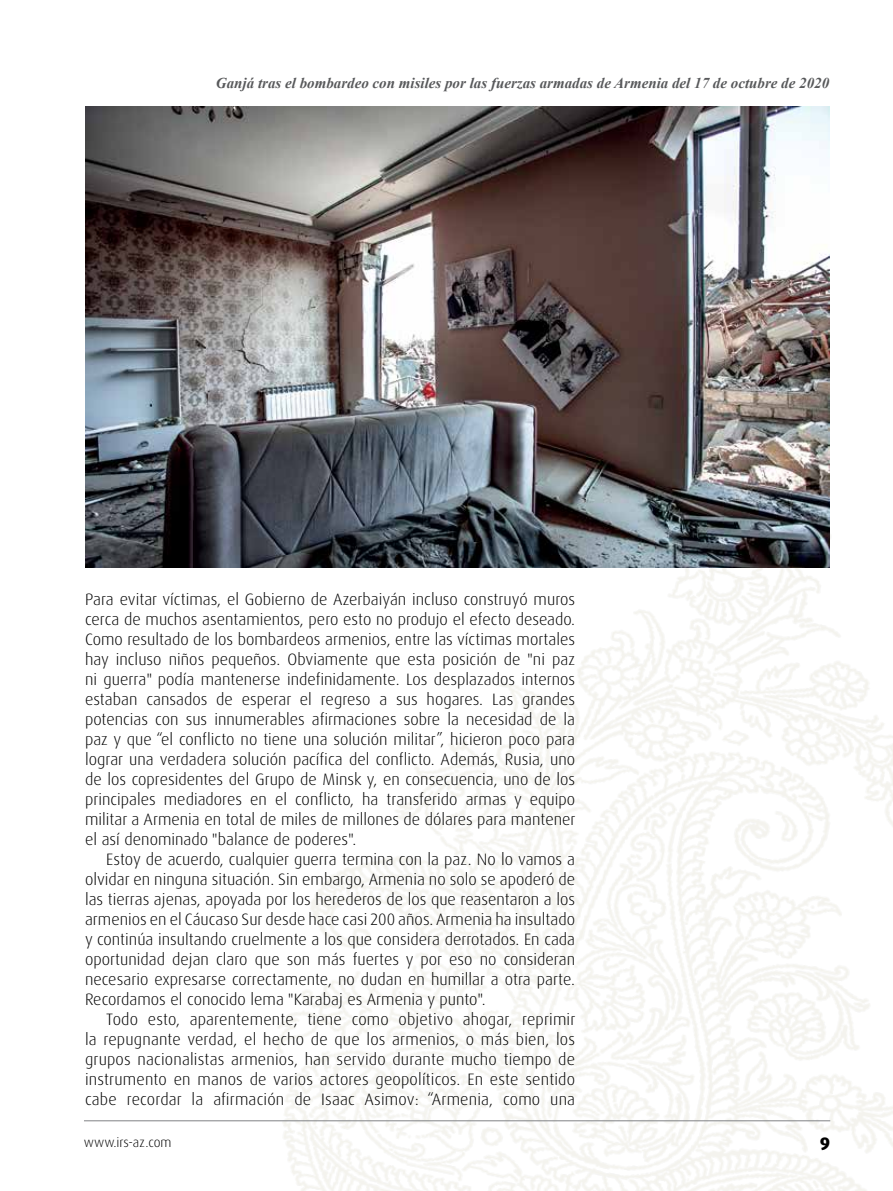
<style>
.page{position:relative;width:893px;height:1191px;background:#fff}
.page>*{position:absolute;margin:0;border:0;box-sizing:border-box;transform-origin:0 0}
.t1{font:800 18px "Dax Pro";color:#000}
.t2{font:300 16.5px/20px "Dax Pro";color:#000;text-align:justify}
.t3{font:italic 700 15px "Times New Roman";color:#58595b}
.t4{font:300 13.5px "Dax Pro";color:#000}
</style>
<div class="page">
<img style="left:233px;top:292px;width:660px;height:899px">
<img style="left:85px;top:106px;width:744px;height:461px">
<hr style="left:84px;top:1120px;width:746px;height:1px;background:#808285">
<p class="t3" style="left:216px;top:73px;width:615px">Ganjá tras el bombardeo con misiles por las fuerzas armadas de Armenia del 17 de octubre de 2020</p>
<p class="t2" style="left:85px;top:590px;width:492px">Para evitar víctimas, el Gobierno de Azerbaiyán incluso construyó muros cerca de muchos asentamientos, pero esto no produjo el efecto deseado.<br>Como resultado de los bombardeos armenios, entre las víctimas mortales hay incluso niños pequeños. Obviamente que esta posición de "ni paz ni guerra" podía mantenerse indefinidamente. Los desplazados internos estaban cansados de esperar el regreso a sus hogares. Las grandes potencias con sus innumerables afirmaciones sobre la necesidad de la paz y que “el conflicto no tiene una solución militar”, hicieron poco para lograr una verdadera solución pacífica del conflicto. Además, Rusia, uno de los copresidentes del Grupo de Minsk y, en consecuencia, uno de los principales mediadores en el conflicto, ha transferido armas y equipo militar a Armenia en total de miles de millones de dólares para mantener el así denominado "balance de poderes".</p>
<p class="t2" style="left:85px;top:849px;width:492px;text-indent:21px">Estoy de acuerdo, cualquier guerra termina con la paz. No lo vamos a olvidar en ninguna situación. Sin embargo, Armenia no solo se apoderó de las tierras ajenas, apoyada por los herederos de los que reasentaron a los armenios en el Cáucaso Sur desde hace casi 200 años. Armenia ha insultado y continúa insultando cruelmente a los que considera derrotados. En cada oportunidad dejan claro que son más fuertes y por eso no consideran necesario expresarse correctamente, no dudan en humillar a otra parte.<br>Recordamos el conocido lema "Karabaj es Armenia y punto".</p>
<p class="t2" style="left:85px;top:1009px;width:492px;text-indent:21px">Todo esto, aparentemente, tiene como objetivo ahogar, reprimir la repugnante verdad, el hecho de que los armenios, o más bien, los grupos nacionalistas armenios, han servido durante mucho tiempo de instrumento en manos de varios actores geopolíticos. En este sentido cabe recordar la afirmación de Isaac Asimov: “Armenia, como una</p>
<p class="t4" style="left:84px;top:1133px;width:89px">www.irs-az.com</p>
<p class="t1" style="left:820px;top:1131px;width:12px">9</p>
</div>
